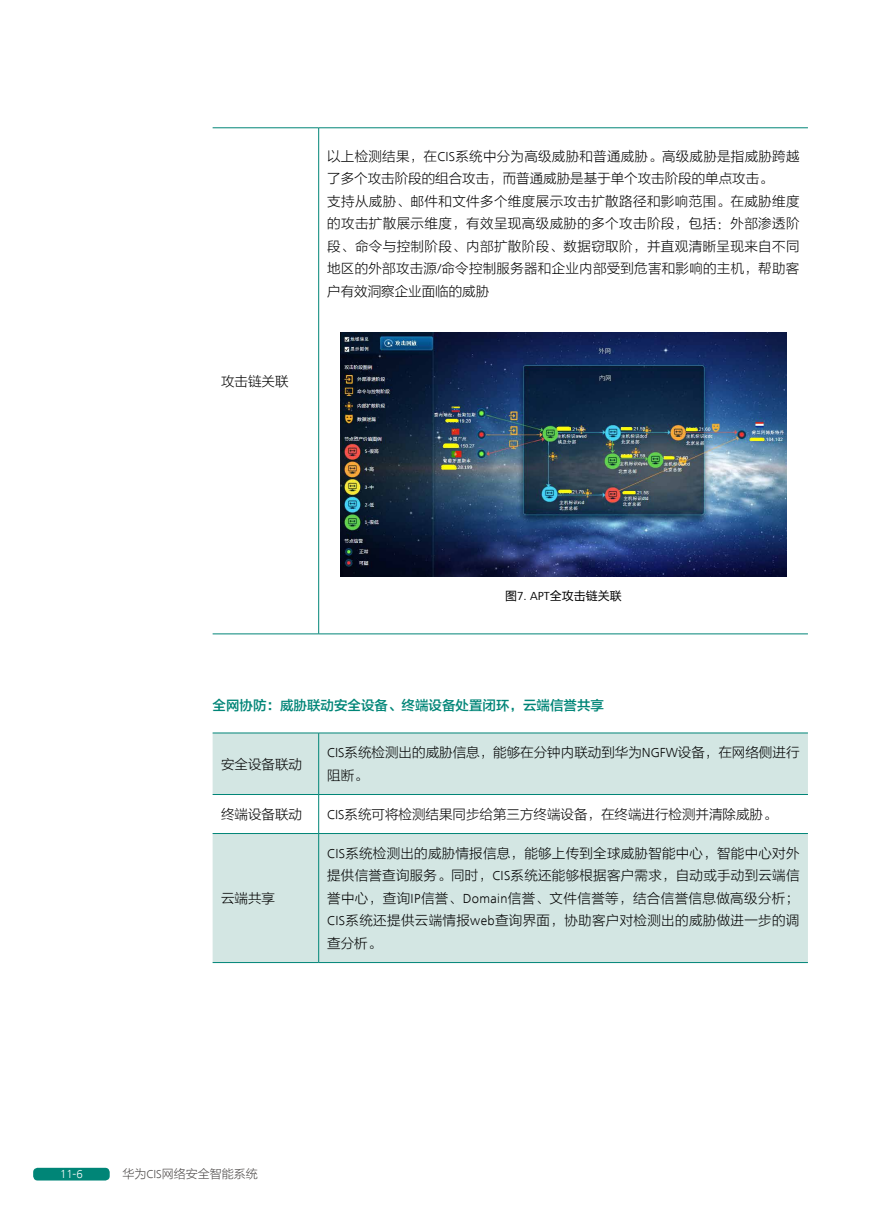
<style>
.page{position:relative;width:893px;height:1212px;background:#fff}
.page>*{position:absolute;margin:0;border:0;box-sizing:border-box;transform-origin:0 0}
.t1{font:13.5px/22.5px "FZLTXHK GBK1 0";letter-spacing:.02em;color:#000}
.t2{font:13.5px/22.5px "FZLTXHK GBK1 0";color:#000}
.t3{font:13.5px "FZLTZHK GBK1 0";color:#008577}
.t4{font:12px "FZLTXHK GBK1 0";color:#4c4948}
.t5{font:12px "FZLTHJW GB1 0";color:#000}
.t6{font:300 12px "Frutiger Next LT";color:#fff}
.s1{font-family:"Frutiger Next LT";font-weight:300}
.s2{font-family:"Frutiger Next LT"}
</style>
<div class="page">
<div style="left:33px;top:1168px;width:77px;height:12px;background:#008577;border-radius:4px"></div>
<hr style="left:213px;top:128px;width:106px;height:1px;background:#008577">
<hr style="left:319px;top:128px;width:489px;height:1px;background:#008577">
<hr style="left:318px;top:128px;width:1px;height:506px;background:#008577">
<hr style="left:213px;top:634px;width:106px;height:1px;background:#008577">
<hr style="left:319px;top:634px;width:489px;height:1px;background:#008577">
<img style="left:340px;top:333px;width:447px;height:244px">
<svg style="left:213px;top:734px;width:595px;height:228px;fill:#d3e6e3"></svg>
<hr style="left:213px;top:733px;width:106px;height:1px;background:#008577">
<hr style="left:319px;top:733px;width:489px;height:1px;background:#008577">
<hr style="left:318px;top:733px;width:1px;height:61px;background:#008577">
<hr style="left:213px;top:794px;width:106px;height:1px;background:#008577">
<hr style="left:319px;top:794px;width:489px;height:1px;background:#008577">
<hr style="left:318px;top:795px;width:1px;height:38px;background:#008577">
<hr style="left:213px;top:833px;width:106px;height:1px;background:#008577">
<hr style="left:319px;top:833px;width:489px;height:1px;background:#008577">
<hr style="left:318px;top:834px;width:1px;height:128px;background:#008577">
<hr style="left:213px;top:962px;width:106px;height:1px;background:#008577">
<hr style="left:319px;top:962px;width:489px;height:1px;background:#008577">
<p class="t1" style="left:221px;top:370px;width:69px">攻击链关联</p>
<p class="t1" style="left:327px;top:145px;width:474px">以上检测结果，在<span class="s1">CIS</span>系统中分为高级威胁和普通威胁。高级威胁是指威胁跨越了多个攻击阶段的组合攻击，而普通威胁是基于单个攻击阶段的单点攻击。<br>支持从威胁、邮件和文件多个维度展示攻击扩散路径和影响范围。在威胁维度的攻击扩散展示维度，有效呈现高级威胁的多个攻击阶段，包括：外部渗透阶段、命令与控制阶段、内部扩散阶段、数据窃取阶，并直观清晰呈现来自不同地区的外部攻击源<span class="s1">/</span>命令控制服务器和企业内部受到危害和影响的主机，帮助客户有效洞察企业面临的威胁</p>
<p class="t5" style="left:505px;top:589px;width:118px">图<span class="s2">7. APT</span>全攻击链关联</p>
<p class="t3" style="left:213px;top:697px;width:393px">全网协防：威胁联动安全设备、终端设备处置闭环，云端信誉共享</p>
<p class="t1" style="left:221px;top:753px;width:82px">安全设备联动</p>
<p class="t2" style="left:327px;top:742px;width:474px"><span class="s1">CIS</span>系统检测出的威胁信息，能够在分钟内联动到华为<span class="s1">NGFW</span>设备，在网络侧进行阻断。</p>
<p class="t1" style="left:221px;top:803px;width:82px">终端设备联动</p>
<p class="t2" style="left:327px;top:803px;width:451px"><span class="s1">CIS</span>系统可将检测结果同步给第三方终端设备，在终端进行检测并清除威胁。</p>
<p class="t1" style="left:221px;top:887px;width:55px">云端共享</p>
<p class="t1" style="left:327px;top:842px;width:474px;text-align:justify"><span class="s1">CIS</span>系统检测出的威胁情报信息，能够上传到全球威胁智能中心，智能中心对外提供信誉查询服务。同时，<span class="s1">CIS</span>系统还能够根据客户需求，自动或手动到云端信誉中心，查询<span class="s1">IP</span>信誉、<span class="s1">Domain</span>信誉、文件信誉等，结合信誉信息做高级分析；<span class="s1">CIS</span>系统还提供云端情报<span class="s1">web</span>查询界面，协助客户对检测出的威胁做进一步的调查分析。</p>
<p class="t6" style="left:60px;top:1168px;width:24px">11-6</p>
<p class="t4" style="left:122px;top:1168px;width:137px">华为<span class="s1">CIS</span>网络安全智能系统</p>
</div>
